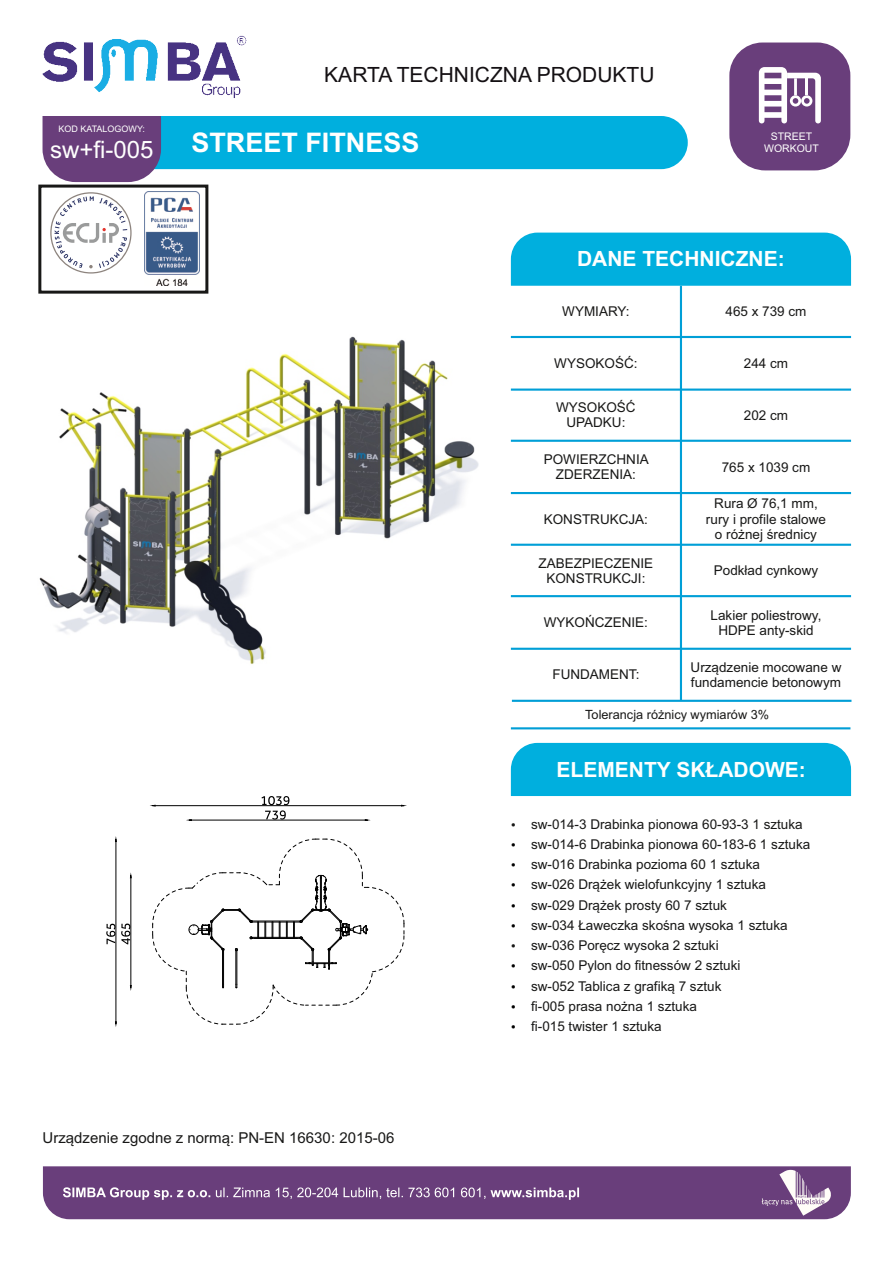
<style>
.page{position:relative;width:893px;height:1263px;background:#fff}
.page>*{position:absolute;margin:0;border:0;box-sizing:border-box;transform-origin:0 0}
.t1{font:700 27px "Arial";color:#fffffe}
.t2{font:24px "Arial";color:#fffffe}
.t3{font:700 21px "Arial";color:#fffffe}
.t4{font:21px "Arial";color:#141013}
.t5{font:15px "Arial";color:#181817}
.t6{font:13.5px/15.1px "Arial";color:#181817}
.t7{font:12.75px "Arial";color:#181817}
.t8{font:10.5px/11.7px "Arial";color:#fffffe;text-align:center}
.t9{font:9px "Arial";color:#fffffe}
</style>
<div class="page">
<div style="left:125px;top:116px;width:563px;height:53px;background:#00afde;border-radius:26px"></div>
<div style="left:43px;top:121px;width:118px;height:61px;background:#693e7b"></div>
<div style="left:511px;top:743px;width:340px;height:53px;background:#00afde"></div>
<div style="left:511px;top:233px;width:340px;height:53px;background:#00afde"></div>
<div style="left:729px;top:43px;width:121px;height:127px;background:#693e7b;border-radius:35px"></div>
<svg style="left:759px;top:67px;width:62px;height:56px"></svg>
<hr style="left:805px;top:78px;width:3px;height:17px;background:#fffffe">
<hr style="left:680px;top:286px;width:2px;height:414px;background:#009fd7">
<hr style="left:511px;top:648px;width:340px;height:2px;background:#009fd7">
<hr style="left:511px;top:595px;width:340px;height:2px;background:#009fd7">
<hr style="left:511px;top:544px;width:340px;height:2px;background:#009fd7">
<hr style="left:511px;top:492px;width:340px;height:2px;background:#009fd7">
<hr style="left:511px;top:440px;width:340px;height:2px;background:#009fd7">
<hr style="left:511px;top:388px;width:340px;height:3px;background:#009fd7">
<hr style="left:511px;top:336px;width:340px;height:2px;background:#009fd7">
<svg style="left:152px;top:839px;width:253px;height:186px"></svg>
<hr style="left:155px;top:805px;width:247px;height:1px;background:#000">
<hr style="left:191px;top:820px;width:174px;height:1px;background:#000">
<svg style="left:261px;top:796px;width:28px;height:23px"></svg>
<hr style="left:116px;top:841px;width:1px;height:181px;background:#000">
<svg style="left:106px;top:924px;width:9px;height:20px"></svg>
<hr style="left:131px;top:878px;width:1px;height:107px;background:#000">
<svg style="left:121px;top:923px;width:9px;height:21px"></svg>
<img style="left:39px;top:336px;width:440px;height:328px">
<svg style="left:43px;top:1166px;width:808px;height:53px;background:#734b84"></svg>
<div style="left:38px;top:185px;width:170px;height:109px;border:3px solid #181817"></div>
<svg style="left:50px;top:192px;width:82px;height:82px"></svg>
<img style="left:144px;top:192px;width:55px;height:93px">
<hr style="left:512px;top:700px;width:339px;height:2px;background:#009ed6">
<hr style="left:511px;top:727px;width:339px;height:2px;background:#009ed6">
<img style="left:42px;top:35px;width:205px;height:86px">
<p class="t9" style="left:58px;top:125px;width:88px">KOD KATALOGOWY:</p>
<h2 class="t2" style="left:50px;top:140px;width:105px">sw+fi-005</h2>
<h3 class="t4" style="left:324px;top:66px;width:332px">KARTA TECHNICZNA PRODUKTU</h3>
<h1 class="t1" style="left:191px;top:132px;width:230px">STREET FITNESS</h1>
<p class="t8" style="left:764px;top:131px;width:56px">STREET<br>WORKOUT</p>
<h3 class="t3" style="left:577px;top:251px;width:209px">DANE TECHNICZNE:</h3>
<p class="t6" style="left:562px;top:305px;width:69px">WYMIARY:</p>
<p class="t6" style="left:725px;top:305px;width:83px">465 x 739 cm</p>
<p class="t6" style="left:554px;top:357px;width:85px">WYSOKOŚĆ:</p>
<p class="t6" style="left:744px;top:357px;width:46px">244 cm</p>
<p class="t6" style="left:556px;top:401px;width:81px;text-align:center">WYSOKOŚĆ<br>UPADKU:</p>
<p class="t6" style="left:744px;top:409px;width:46px">202 cm</p>
<p class="t6" style="left:544px;top:453px;width:107px;text-align:center">POWIERZCHNIA<br>ZDERZENIA:</p>
<p class="t6" style="left:722px;top:460px;width:90px">765 x 1039 cm</p>
<p class="t6" style="left:544px;top:512px;width:106px">KONSTRUKCJA:</p>
<p class="t6" style="left:714px;top:497px;width:105px">Rura Ø 76,1 mm,</p>
<p class="t6" style="left:715px;top:528px;width:104px">o różnej średnicy</p>
<p class="t6" style="left:706px;top:512px;width:122px">rury i profile stalowe</p>
<p class="t6" style="left:538px;top:556px;width:116px;text-align:center">ZABEZPIECZENIE<br>KONSTRUKCJI:</p>
<p class="t6" style="left:714px;top:564px;width:106px">Podkład cynkowy</p>
<p class="t6" style="left:544px;top:616px;width:106px">WYKOŃCZENIE:</p>
<p class="t6" style="left:718px;top:624px;width:97px">HDPE anty-skid</p>
<p class="t6" style="left:711px;top:608px;width:112px">Lakier poliestrowy,</p>
<p class="t6" style="left:552px;top:668px;width:89px">FUNDAMENT:</p>
<p class="t6" style="left:691px;top:661px;width:152px">Urządzenie mocowane w fundamencie betonowym</p>
<p class="t7" style="left:585px;top:710px;width:185px">Tolerancja różnicy wymiarów 3%</p>
<h3 class="t3" style="left:556px;top:761px;width:251px">ELEMENTY SKŁADOWE:</h3>
<p class="t6" style="left:531px;top:817px;width:273px">sw-014-3 Drabinka pionowa 60-93-3 1 sztuka</p>
<p class="t6" style="left:531px;top:838px;width:281px">sw-014-6 Drabinka pionowa 60-183-6 1 sztuka</p>
<p class="t6" style="left:531px;top:855px;width:236px;line-height:20.2px">sw-016 Drabinka pozioma 60 1 sztuka sw-026 Drążek wielofunkcyjny 1 sztuka sw-029 Drążek prosty 60 7 sztuk</p>
<p class="t6" style="left:531px;top:919px;width:258px">sw-034 Ławeczka skośna wysoka 1 sztuka</p>
<p class="t6" style="left:531px;top:939px;width:189px">sw-036 Poręcz wysoka 2 sztuki</p>
<p class="t6" style="left:531px;top:957px;width:211px;line-height:20.2px">sw-050 Pylon do fitnessów 2 sztuki sw-052 Tablica z grafiką 7 sztuk</p>
<p class="t6" style="left:531px;top:997px;width:167px;line-height:20.2px">fi-005 prasa nożna 1 sztuka fi-015 twister 1 sztuka</p>
<p class="t5" style="left:43px;top:1132px;width:353px">Urządzenie zgodne z normą: PN-EN 16630: 2015-06</p>
</div>
